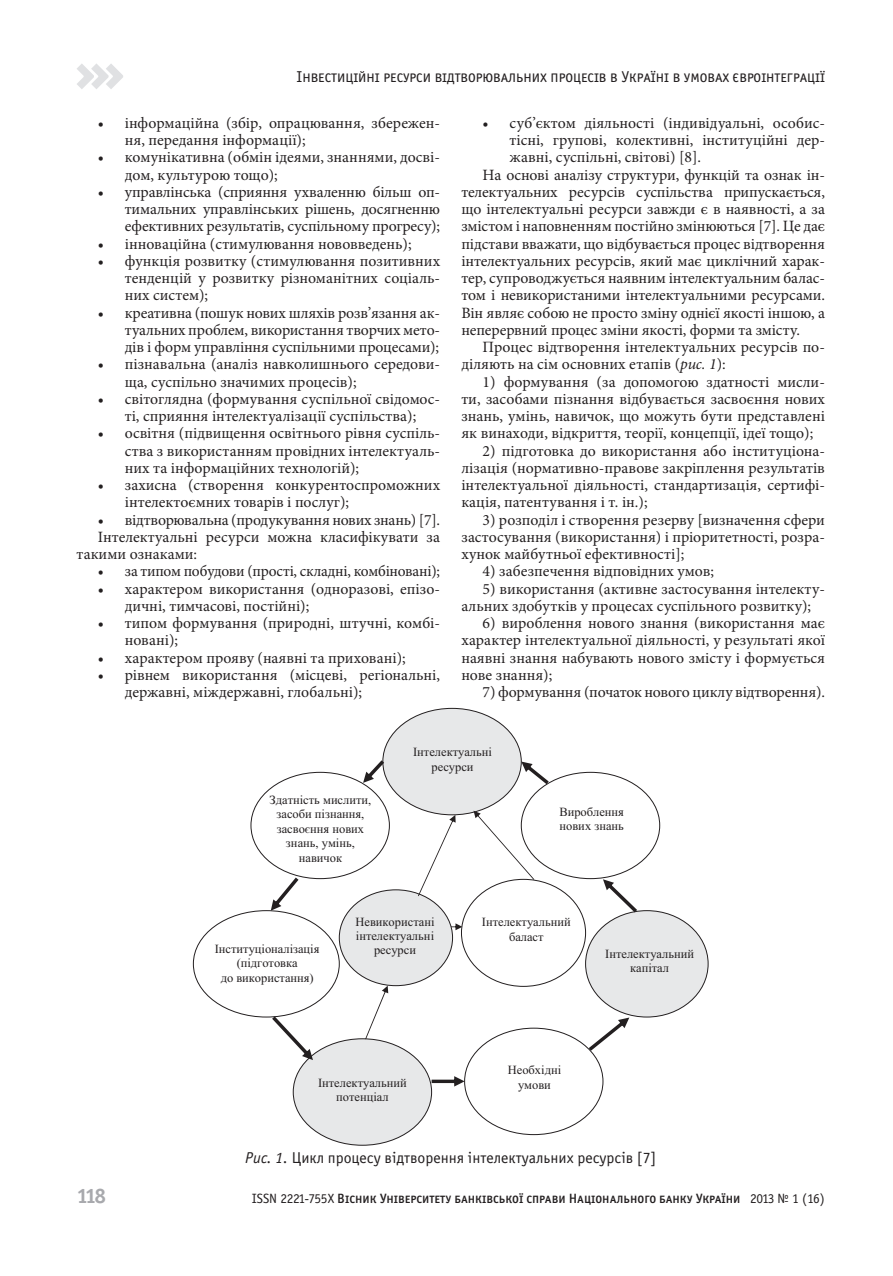
<style>
.page{position:relative;width:893px;height:1276px;background:#fff}
.page>*{position:absolute;margin:0;border:0;box-sizing:border-box;transform-origin:0 0}
.t1{font:21px "Officina Sans Bold ITC";color:#a8a9ad}
.t2{font:15.75px/17.2px "Minion Pro";color:#231f20}
.t3{font:15.75px "Officina Sans Book ITC";color:#231f20}
.t4{font:13.5px "Officina Sans Medium ITC";color:#231f20}
.t5{font:12.45px/14.4px "Times New Roman";color:#231f20;text-align:center}
.s1{font-style:italic}
.s2{font-family:"Officina Sans"}
.s3{font-family:"Officina Sans Book ITC"}
</style>
<div class="page">
<svg style="left:77px;top:63px;width:46px;height:26px"></svg>
<svg style="left:450px;top:923px;width:12px;height:7px"></svg>
<div style="left:383px;top:708px;width:138px;height:107px;background:#e7e8e9;border-radius:50%"></div>
<div style="left:293px;top:1038px;width:139px;height:107px;background:#e7e8e9;border-radius:50%"></div>
<div style="left:339px;top:890px;width:114px;height:95px;background:#e7e8e9;border-radius:50%"></div>
<div style="left:586px;top:910px;width:122px;height:107px;background:#e7e8e9;border-radius:50%"></div>
<svg style="left:363px;top:760px;width:21px;height:23px"></svg>
<svg style="left:271px;top:877px;width:27px;height:33px"></svg>
<svg style="left:272px;top:1016px;width:41px;height:44px"></svg>
<svg style="left:432px;top:1076px;width:33px;height:10px"></svg>
<svg style="left:365px;top:985px;width:23px;height:54px"></svg>
<svg style="left:589px;top:1017px;width:40px;height:33px"></svg>
<svg style="left:521px;top:761px;width:28px;height:23px"></svg>
<svg style="left:603px;top:879px;width:34px;height:33px"></svg>
<svg style="left:418px;top:815px;width:38px;height:81px"></svg>
<svg style="left:473px;top:810px;width:61px;height:70px"></svg>
<p class="t3" style="left:296px;top:68px;width:529px">Інвестиційні ресурси відтворювальних процесів в Україні в умовах євроінтеграції</p>
<p class="t2" style="left:125px;top:114px;width:317px;text-indent:-27px">• інформаційна (збір, опрацювання, збережен&shy;ня, передання інформації);</p>
<p class="t2" style="left:125px;top:149px;width:317px;text-indent:-27px">• комунікативна (обмін ідеями, знаннями, досві&shy;дом, культурою тощо);</p>
<p class="t2" style="left:125px;top:183px;width:317px;text-align:justify;text-indent:-27px">• управлінська (сприяння ухваленню більш оп&shy;тимальних управлінських рішень, досягненню ефективних результатів, суспільному прогресу);</p>
<p class="t2" style="left:98px;top:235px;width:315px">• інноваційна (стимулювання нововведень);</p>
<p class="t2" style="left:125px;top:252px;width:317px;text-align:justify;text-indent:-27px">• функція розвитку (стимулювання позитивних тенденцій у розвитку різноманітних соціаль&shy;них систем);</p>
<p class="t2" style="left:125px;top:304px;width:317px;text-align:justify;text-indent:-27px">• креативна (пошук нових шляхів розв’язання ак&shy;туальних проблем, використання творчих мето&shy;дів і форм управління суспільними процесами);</p>
<p class="t2" style="left:125px;top:356px;width:317px;text-indent:-27px">• пізнавальна (аналіз навколишнього середови&shy;ща, суспільно значимих процесів);</p>
<p class="t2" style="left:98px;top:390px;width:344px;text-align:center">• світоглядна (формування суспільної свідомос&shy;ті, сприяння інтелектуалізації суспільства);</p>
<p class="t2" style="left:125px;top:425px;width:317px;text-align:justify;text-indent:-27px">• освітня (підвищення освітнього рівня суспіль&shy;ства з використанням провідних інтелектуаль&shy;них та інформаційних технологій);</p>
<p class="t2" style="left:125px;top:476px;width:317px;text-indent:-27px">• захисна (створення конкурентоспроможних інтелектоємних товарів і послуг);</p>
<p class="t2" style="left:98px;top:511px;width:344px">• відтворювальна (продукування нових знань) [7].</p>
<p class="t2" style="left:98px;top:528px;width:344px">Інтелектуальні ресурси можна класифікувати за</p>
<p class="t2" style="left:77px;top:545px;width:122px">такими ознаками:</p>
<p class="t2" style="left:98px;top:563px;width:344px">• за типом побудови (прості, складні, комбіновані);</p>
<p class="t2" style="left:125px;top:580px;width:317px;text-indent:-27px">• характером використання (одноразові, епізо&shy;дичні, тимчасові, постійні);</p>
<p class="t2" style="left:125px;top:614px;width:317px;text-indent:-27px">• типом формування (природні, штучні, комбі&shy;новані);</p>
<p class="t2" style="left:98px;top:649px;width:310px">• характером прояву (наявні та приховані);</p>
<p class="t2" style="left:125px;top:666px;width:317px;text-indent:-27px">• рівнем використання (місцеві, регіональні, державні, міждержавні, глобальні);</p>
<p class="t2" style="left:483px;top:114px;width:344px">• суб’єктом діяльності (індивідуальні, особис-</p>
<p class="t2" style="left:510px;top:131px;width:317px">тісні, групові, колективні, інституційні дер-</p>
<p class="t2" style="left:510px;top:149px;width:193px">жавні, суспільні, світові) [8].</p>
<p class="t2" style="left:483px;top:166px;width:344px">На основі аналізу структури, функцій та ознак ін-</p>
<p class="t2" style="left:461px;top:183px;width:365px">телектуальних ресурсів суспільства припускається,</p>
<p class="t2" style="left:461px;top:200px;width:365px">що інтелектуальні ресурси завжди є в наявності, а за</p>
<p class="t2" style="left:461px;top:218px;width:365px">змістом і наповненням постійно змінюються [7]. Це дає</p>
<p class="t2" style="left:461px;top:235px;width:365px">підстави вважати, що відбувається процес відтворення</p>
<p class="t2" style="left:461px;top:252px;width:365px">інтелектуальних ресурсів, який має циклічний харак-</p>
<p class="t2" style="left:461px;top:269px;width:365px">тер, супроводжується наявним інтелектуальним балас-</p>
<p class="t2" style="left:461px;top:287px;width:365px">том і невикористаними інтелектуальними ресурсами.</p>
<p class="t2" style="left:461px;top:304px;width:365px">Він являє собою не просто зміну однієї якості іншою, а</p>
<p class="t2" style="left:461px;top:321px;width:340px">неперервний процес зміни якості, форми та змісту.</p>
<p class="t2" style="left:483px;top:338px;width:344px">Процес відтворення інтелектуальних ресурсів по-</p>
<p class="t2" style="left:461px;top:356px;width:266px">діляють на сім основних етапів (<span class="s1">рис. 1</span>):</p>
<p class="t2" style="left:461px;top:373px;width:365px;text-align:justify;text-indent:21px">1) формування (за допомогою здатності мисли&shy;ти, засобами пізнання відбувається засвоєння нових знань, умінь, навичок, що можуть бути представлені як винаходи, відкриття, теорії, концепції, ідеї тощо);</p>
<p class="t2" style="left:461px;top:442px;width:365px;text-align:justify;text-indent:21px">2) підготовка до використання або інституціона&shy;лізація (нормативно-правове закріплення результатів інтелектуальної діяльності, стандартизація, сертифі&shy;кація, патентування і т. ін.);</p>
<p class="t2" style="left:461px;top:511px;width:365px;text-align:justify;text-indent:21px">3) розподіл і створення резерву [визначення сфери застосування (використання) і пріоритетності, розра&shy;хунок майбутньої ефективності];</p>
<p class="t2" style="left:483px;top:563px;width:233px">4) забезпечення відповідних умов;</p>
<p class="t2" style="left:461px;top:580px;width:365px;text-indent:21px">5) використання (активне застосування інтелекту&shy;альних здобутків у процесах суспільного розвитку);</p>
<p class="t2" style="left:461px;top:614px;width:365px;text-align:justify;text-indent:21px">6) вироблення нового знання (використання має характер інтелектуальної діяльності, у результаті якої наявні знання набувають нового змісту і формується нове знання);</p>
<p class="t2" style="left:483px;top:683px;width:344px">7) формування (початок нового циклу відтворення).</p>
<p class="t5" style="left:270px;top:792px;width:103px">Здатність мислити, засоби пізнання, засвоєння нових знань, умінь, навичок</p>
<p class="t5" style="left:413px;top:744px;width:80px">Інтелектуальні ресурси</p>
<p class="t5" style="left:559px;top:804px;width:66px;text-align:left">Вироблення нових знань</p>
<p class="t5" style="left:215px;top:941px;width:106px">Інституціоналізація (підготовка<br>до використання)</p>
<p class="t5" style="left:355px;top:914px;width:81px">Невикористані інтелектуальні ресурси</p>
<p class="t5" style="left:318px;top:1075px;width:90px">Інтелектуальний потенціал</p>
<p class="t5" style="left:482px;top:914px;width:90px">Інтелектуальний баласт</p>
<p class="t5" style="left:605px;top:946px;width:90px">Інтелектуальний капітал</p>
<p class="t5" style="left:508px;top:1062px;width:55px">Необхідні умови</p>
<p class="t3" style="left:245px;top:1148px;width:413px"><span class="s1">Рис. 1.</span> Цикл процесу відтворення інтелектуальних ресурсів [7]</p>
<h1 class="t1" style="left:77px;top:1182px;width:31px">118</h1>
<p class="t4" style="left:252px;top:1190px;width:574px"><span class="s2">ISSN 2221-755X</span> Вісник Університету банківської справи Національного банку України <span class="s3">2013 № 1 (16)</span></p>
</div>
